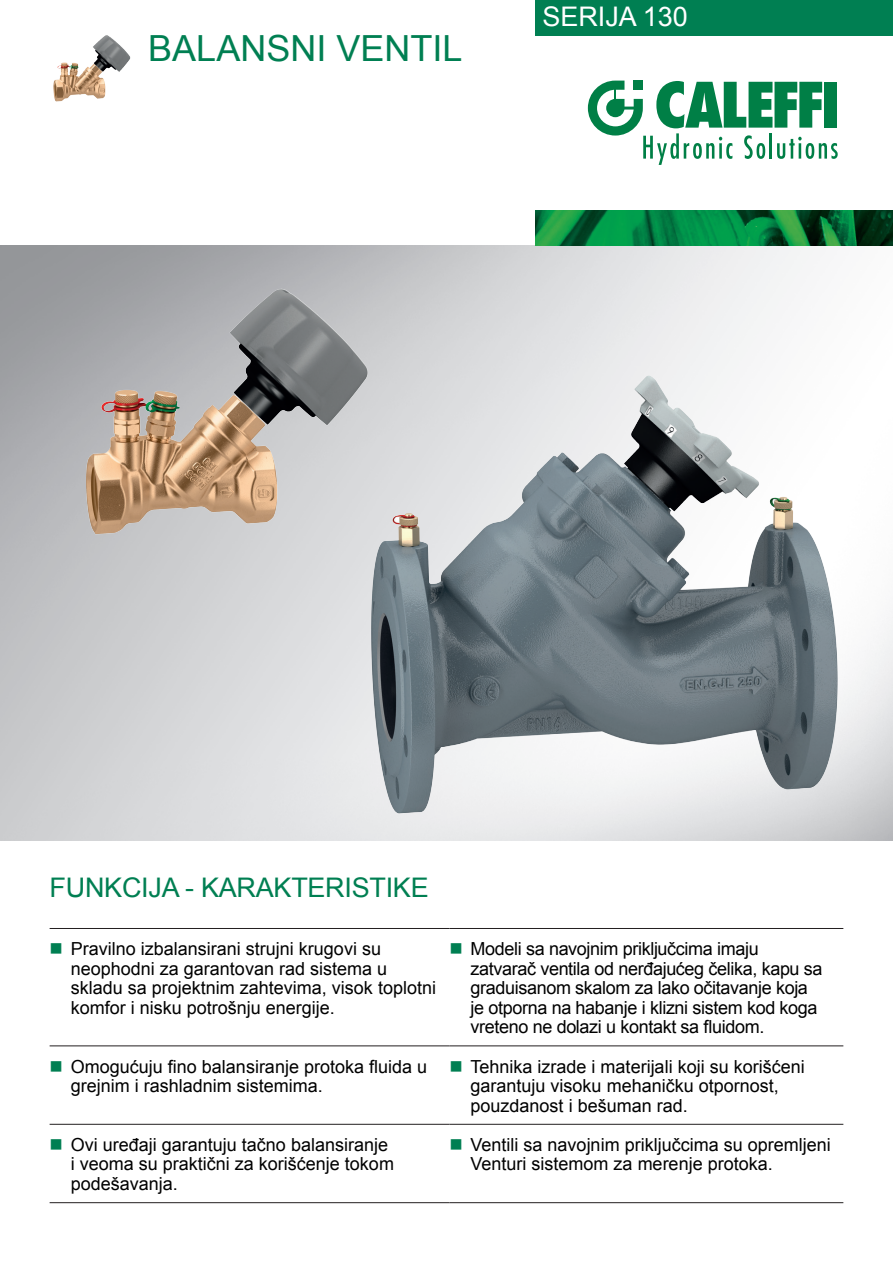
<style>
.page{position:relative;width:893px;height:1263px;background:#fff}
.page>*{position:absolute;margin:0;border:0;box-sizing:border-box;transform-origin:0 0}
.t1{font:36px "Arial";color:#007f52}
._03_TITOLO{font:27px "Arial";letter-spacing:-.01em;color:#007f52}
.t2{font:27px "Arial";color:#fff}
._04_TESTO_TABELLA_SE{font:18px/19.5px "Arial";color:#000}
._04_TESTO_TABELLA_SE-2{font:18px/19.5px "Arial";letter-spacing:-.02em;color:#000}
.s1{color:#007f52}
</style>
<div class="page">
<div style="left:536px;top:0;width:357px;height:35px;background:#007f52"></div>
<svg style="left:588px;top:81px;width:250px;height:84px"></svg>
<hr style="left:50px;top:928px;width:399px;height:1px;background:#231f20">
<hr style="left:449px;top:928px;width:394px;height:1px;background:#231f20">
<hr style="left:50px;top:1045px;width:399px;height:1px;background:#231f20">
<hr style="left:449px;top:1045px;width:394px;height:1px;background:#231f20">
<hr style="left:50px;top:1124px;width:399px;height:1px;background:#231f20">
<hr style="left:449px;top:1124px;width:394px;height:1px;background:#231f20">
<hr style="left:50px;top:1202px;width:399px;height:1px;background:#231f20">
<hr style="left:449px;top:1202px;width:394px;height:1px;background:#231f20">
<img style="left:536px;top:210px;width:357px;height:36px">
<img style="left:272px;top:360px;width:621px;height:481px">
<img style="left:79px;top:246px;width:295px;height:315px">
<img style="left:53px;top:35px;width:78px;height:67px">
<p class="t1" style="left:148px;top:25px;width:316px">BALANSNI VENTIL</p>
<p class="t2" style="left:542px;top:-1px;width:147px">SERIJA 130</p>
<p class="_03_TITOLO" style="left:50px;top:869px;width:381px">FUNKCIJA - KARAKTERISTIKE</p>
<p class="_04_TESTO_TABELLA_SE" style="left:71px;top:939px;width:367px;text-indent:-21px"><span class="s1">■</span> Pravilno izbalansirani strujni krugovi su neophodni za garantovan rad sistema u skladu sa projektnim zahtevima, visok toplotni komfor i nisku potrošnju energije.</p>
<p class="_04_TESTO_TABELLA_SE-2" style="left:471px;top:939px;width:353px;text-indent:-21px"><span class="s1">■</span> Modeli sa navojnim priključcima imaju zatvarač ventila od nerđajućeg čelika, kapu sa graduisanom skalom za lako očitavanje koja je otporna na habanje i klizni sistem kod koga vreteno ne dolazi u kontakt sa fluidom.</p>
<p class="_04_TESTO_TABELLA_SE" style="left:71px;top:1057px;width:358px;text-indent:-21px"><span class="s1">■</span> Omogućuju fino balansiranje protoka fluida u grejnim i rashladnim sistemima.</p>
<p class="_04_TESTO_TABELLA_SE" style="left:471px;top:1057px;width:336px;text-indent:-21px"><span class="s1">■</span> Tehnika izrade i materijali koji su korišćeni garantuju visoku mehaničku otpornost, pouzdanost i bešuman rad.</p>
<p class="_04_TESTO_TABELLA_SE" style="left:71px;top:1135px;width:325px;text-indent:-21px"><span class="s1">■</span> Ovi uređaji garantuju tačno balansiranje i veoma su praktični za korišćenje tokom podešavanja.</p>
<p class="_04_TESTO_TABELLA_SE" style="left:471px;top:1135px;width:362px;text-indent:-21px"><span class="s1">■</span> Ventili sa navojnim priključcima su opremljeni<br>Venturi sistemom za merenje protoka.</p>
</div>
